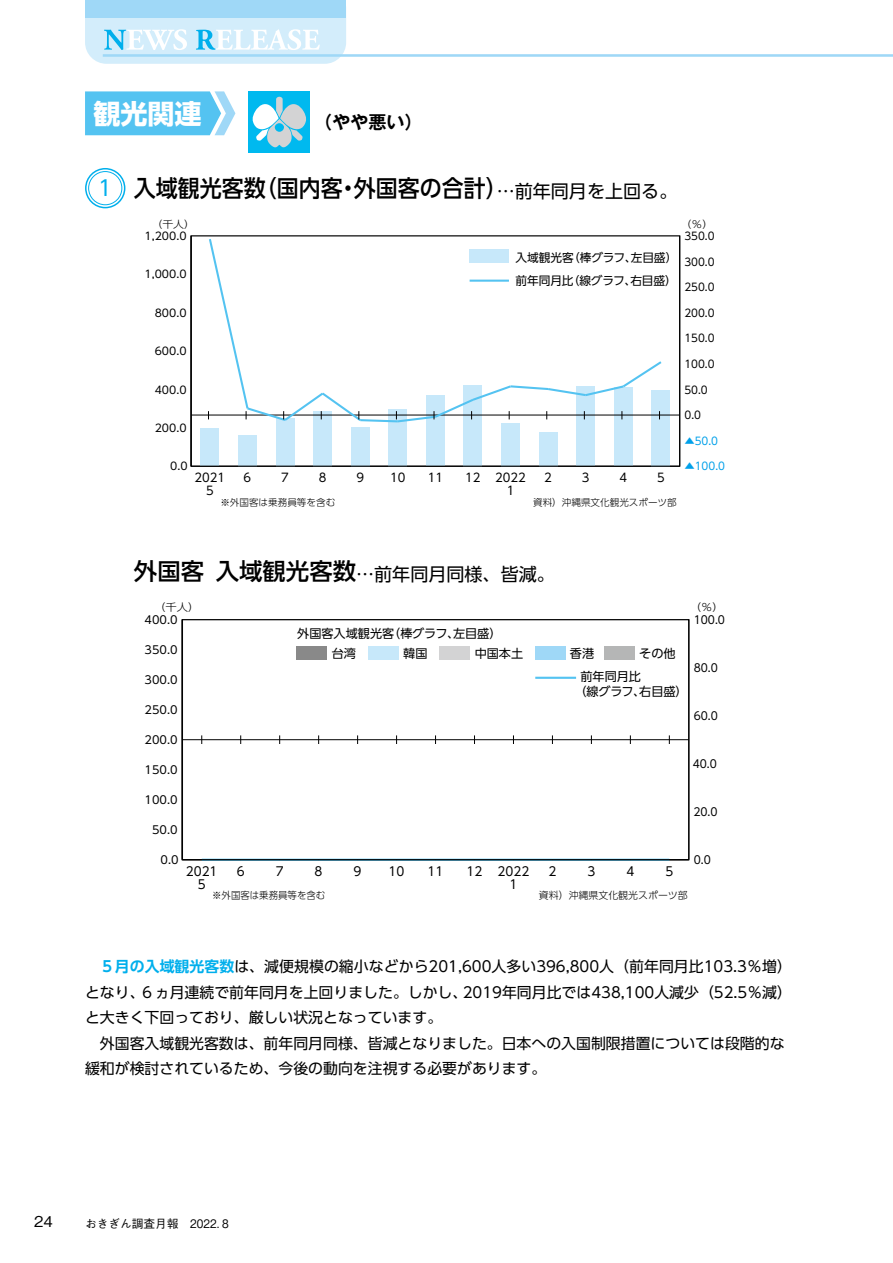
<style>
.page{position:relative;width:893px;height:1263px;background:#fff}
.page>*{position:absolute;margin:0;border:0;box-sizing:border-box;transform-origin:0 0}
.t1{font:700 27px "UD Shin Go Pro";color:#fff}
.t2{font:500 23.4px "UD Shin Go Pro";color:#000;scale:.94 1}
.t3{font:18px "UD Shin Go Pro";color:#000}
.t4{font:700 18px "Gothic MB101 Pr 6 N De";color:#000}
.t5{font:14.85px/25.5px "UD Shin Go Pro";color:#000;text-align:justify}
.t6{font:500 14.85px "Gothic BBB Pr 6 N";color:#000}
.t7{font:12.3px "UD Shin Go Pro";color:#000}
.t8{font:12.15px/22.8px "UD Shin Go Pro";color:#000}
.t9{font:11.85px "UD Shin Go Pro";color:#000}
.t10{font:11.7px/23.4px "UD Shin Go Pro";letter-spacing:-.005em;color:#000}
.t11{font:500 11.7px "Gothic BBB Pr 6 N";color:#000}
.t12{font:11.1px "UD Shin Go Pro";color:#000}
.t13{font:10.65px "UD Shin Go Pro";color:#000}
.t14{font:10.65px "UD Shin Go Pro";color:#00a0e9}
.t15{font:300 10.2px "UD Shin Go Pro";color:#000;scale:1.11 1}
.t16{font:300 9.9px "UD Shin Go Pro";color:#000}
.t17{font:300 9.9px "UD Shin Go Pro";color:#000;scale:.95 1}
.t18{font:300 9.9px "UD Shin Go Pro";color:#000;scale:1.11 1}
.t19{font:300 9.6px "UD Shin Go Pro";color:#000}
.s1{font-weight:400;font-size:21.3px;color:#00afec}
.s2{font-weight:400;font-size:18px}
.s3{font-weight:500;font-size:23.4px}
.s4{font-family:"UD Shin Go Pro De";font-weight:700;color:#00afec}
</style>
<div class="page">
<hr style="left:103px;top:54px;width:790px;height:3px;background:#9fd8f7">
<svg style="left:85px;top:0;width:261px;height:64px;background:#c1e6f9"></svg>
<svg style="left:85px;top:91px;width:150px;height:44px;background:#65c8f2"></svg>
<div style="left:85px;top:168px;width:40px;height:40px;border:2px solid #00afec;border-radius:50%"></div>
<div style="left:88px;top:171px;width:34px;height:34px;border:1px solid #00afec;border-radius:50%"></div>
<div style="left:201px;top:429px;width:18px;height:37px;background:#c7e8fa"></div>
<div style="left:238px;top:435px;width:19px;height:31px;background:#c7e8fa"></div>
<div style="left:276px;top:418px;width:18px;height:48px;background:#c7e8fa"></div>
<div style="left:313px;top:411px;width:19px;height:55px;background:#c7e8fa"></div>
<div style="left:351px;top:427px;width:18px;height:39px;background:#c7e8fa"></div>
<div style="left:389px;top:409px;width:18px;height:57px;background:#c7e8fa"></div>
<div style="left:426px;top:396px;width:19px;height:70px;background:#c7e8fa"></div>
<div style="left:464px;top:385px;width:18px;height:81px;background:#c7e8fa"></div>
<div style="left:501px;top:423px;width:19px;height:43px;background:#c7e8fa"></div>
<div style="left:539px;top:432px;width:18px;height:34px;background:#c7e8fa"></div>
<div style="left:576px;top:386px;width:19px;height:80px;background:#c7e8fa"></div>
<div style="left:614px;top:388px;width:18px;height:78px;background:#c7e8fa"></div>
<div style="left:652px;top:390px;width:18px;height:76px;background:#c7e8fa"></div>
<hr style="left:191px;top:415px;width:489px;height:1px;background:#000">
<div style="left:190px;top:235px;width:490px;height:232px;border:1px solid #000"></div>
<svg style="left:207px;top:239px;width:457px;height:185px"></svg>
<div style="left:470px;top:250px;width:39px;height:13px;background:#c7e8fa"></div>
<hr style="left:470px;top:280px;width:39px;height:2px;background:#54c3f1">
<hr style="left:181px;top:620px;width:2px;height:240px;background:#000">
<hr style="left:689px;top:620px;width:1px;height:240px;background:#000">
<hr style="left:202px;top:859px;width:39px;height:2px;background:#54c3f1">
<hr style="left:241px;top:859px;width:39px;height:2px;background:#54c3f1">
<hr style="left:280px;top:859px;width:39px;height:2px;background:#54c3f1">
<hr style="left:319px;top:859px;width:39px;height:2px;background:#54c3f1">
<hr style="left:358px;top:859px;width:39px;height:2px;background:#54c3f1">
<hr style="left:397px;top:859px;width:39px;height:2px;background:#54c3f1">
<hr style="left:436px;top:859px;width:38px;height:2px;background:#54c3f1">
<hr style="left:474px;top:859px;width:39px;height:2px;background:#54c3f1">
<hr style="left:513px;top:859px;width:39px;height:2px;background:#54c3f1">
<hr style="left:552px;top:859px;width:39px;height:2px;background:#54c3f1">
<hr style="left:591px;top:859px;width:39px;height:2px;background:#54c3f1">
<hr style="left:630px;top:859px;width:39px;height:2px;background:#54c3f1">
<div style="left:182px;top:619px;width:507px;height:241px;border:1px solid #000"></div>
<hr style="left:182px;top:739px;width:507px;height:1px;background:#000">
<hr style="left:535px;top:677px;width:41px;height:2px;background:#54c3f1">
<div style="left:297px;top:646px;width:30px;height:14px;background:#898989"></div>
<div style="left:368px;top:646px;width:31px;height:14px;background:#c7e8fa"></div>
<div style="left:535px;top:646px;width:31px;height:14px;background:#9fd8f7"></div>
<div style="left:604px;top:646px;width:31px;height:14px;background:#b5b6b6"></div>
<div style="left:439px;top:646px;width:31px;height:14px;background:#d3d3d4"></div>
<div style="left:249px;top:91px;width:61px;height:62px;background:#00b9ef"></div>
<svg style="left:252px;top:97px;width:55px;height:51px"></svg>
<h1 class="t1" style="left:94px;top:91px;width:109px">観光関連</h1>
<p class="t4" style="left:314px;top:107px;width:110px">（やや悪い）</p>
<h2 class="t2" style="left:95px;top:169px;width:621px"><span class="s1">１</span> 入域観光客数（国内客・外国客の合計）<span class="s2">…前年同月を上回る。</span></h2>
<p class="t18" style="left:151px;top:216px;width:41px">（千人）</p>
<p class="t18" style="left:681px;top:216px;width:31px">（％）</p>
<p class="t10" style="left:515px;top:245px;width:164px">入域観光客（棒グラフ、左目盛）前年同月比（線グラフ、右目盛）</p>
<p class="t13" style="left:145px;top:227px;width:43px">1,200.0</p>
<p class="t13" style="left:684px;top:227px;width:32px">350.0</p>
<p class="t13" style="left:684px;top:253px;width:32px">300.0</p>
<p class="t13" style="left:145px;top:266px;width:43px">1,000.0</p>
<p class="t13" style="left:684px;top:278px;width:32px">250.0</p>
<p class="t13" style="left:155px;top:304px;width:33px">800.0</p>
<p class="t13" style="left:155px;top:342px;width:33px">600.0</p>
<p class="t13" style="left:155px;top:381px;width:33px">400.0</p>
<p class="t13" style="left:155px;top:419px;width:33px">200.0</p>
<p class="t13" style="left:170px;top:458px;width:19px">0.0</p>
<p class="t9" style="left:195px;top:468px;width:32px">2021</p>
<p class="t9" style="left:244px;top:468px;width:9px">6</p>
<p class="t9" style="left:281px;top:468px;width:9px">7</p>
<p class="t9" style="left:319px;top:468px;width:9px">8</p>
<p class="t9" style="left:356px;top:468px;width:9px">9</p>
<p class="t9" style="left:390px;top:468px;width:17px">10</p>
<p class="t9" style="left:428px;top:468px;width:17px">11</p>
<p class="t9" style="left:465px;top:468px;width:17px">12</p>
<p class="t9" style="left:206px;top:481px;width:9px">5</p>
<p class="t19" style="left:220px;top:494px;width:116px">※外国客は乗務員等を含む</p>
<p class="t19" style="left:533px;top:494px;width:145px">資料）沖縄県文化観光スポーツ部</p>
<p class="t9" style="left:495px;top:468px;width:32px">2022</p>
<p class="t9" style="left:544px;top:468px;width:9px">2</p>
<p class="t9" style="left:582px;top:468px;width:9px">3</p>
<p class="t9" style="left:619px;top:468px;width:9px">4</p>
<p class="t9" style="left:657px;top:468px;width:9px">5</p>
<p class="t9" style="left:507px;top:481px;width:9px">1</p>
<p class="t13" style="left:684px;top:304px;width:32px">200.0</p>
<p class="t13" style="left:684px;top:330px;width:32px">150.0</p>
<p class="t13" style="left:684px;top:355px;width:32px">100.0</p>
<p class="t13" style="left:684px;top:381px;width:25px">50.0</p>
<p class="t13" style="left:684px;top:406px;width:18px">0.0</p>
<p class="t14" style="left:684px;top:432px;width:35px">▲50.0</p>
<p class="t14" style="left:684px;top:458px;width:42px">▲100.0</p>
<p class="t3" style="left:134px;top:559px;width:422px"><span class="s3">外国客 入域観光客数</span>…前年同月同様、皆減。</p>
<p class="t15" style="left:154px;top:599px;width:42px">（千人）</p>
<p class="t15" style="left:690px;top:599px;width:32px">（％）</p>
<p class="t8" style="left:332px;top:642px;width:26px">台湾</p>
<p class="t8" style="left:403px;top:642px;width:26px">韓国</p>
<p class="t8" style="left:475px;top:642px;width:50px">中国本土</p>
<p class="t8" style="left:570px;top:642px;width:26px">香港</p>
<p class="t12" style="left:145px;top:611px;width:34px">400.0</p>
<p class="t12" style="left:694px;top:611px;width:33px">100.0</p>
<p class="t8" style="left:297px;top:622px;width:206px">外国客入域観光客（棒グラフ、左目盛）</p>
<p class="t12" style="left:145px;top:641px;width:34px">350.0</p>
<p class="t8" style="left:580px;top:642px;width:97px;text-indent:59px">その他前年同月比</p>
<p class="t8" style="left:574px;top:679px;width:115px">（線グラフ、右目盛）</p>
<p class="t12" style="left:694px;top:659px;width:26px">80.0</p>
<p class="t12" style="left:145px;top:671px;width:34px">300.0</p>
<p class="t12" style="left:145px;top:701px;width:34px">250.0</p>
<p class="t12" style="left:145px;top:731px;width:34px">200.0</p>
<p class="t12" style="left:145px;top:761px;width:34px">150.0</p>
<p class="t12" style="left:145px;top:791px;width:34px">100.0</p>
<p class="t12" style="left:152px;top:821px;width:27px">50.0</p>
<p class="t12" style="left:161px;top:851px;width:20px">0.0</p>
<p class="t12" style="left:694px;top:707px;width:26px">60.0</p>
<p class="t12" style="left:693px;top:755px;width:26px">40.0</p>
<p class="t12" style="left:693px;top:803px;width:26px">20.0</p>
<p class="t12" style="left:694px;top:851px;width:19px">0.0</p>
<p class="t7" style="left:186px;top:861px;width:33px">2021</p>
<p class="t7" style="left:237px;top:861px;width:9px">6</p>
<p class="t7" style="left:276px;top:861px;width:9px">7</p>
<p class="t7" style="left:315px;top:861px;width:9px">8</p>
<p class="t7" style="left:354px;top:861px;width:9px">9</p>
<p class="t7" style="left:389px;top:861px;width:17px">10</p>
<p class="t7" style="left:428px;top:861px;width:17px">11</p>
<p class="t7" style="left:467px;top:861px;width:17px">12</p>
<p class="t7" style="left:198px;top:874px;width:9px">5</p>
<p class="t17" style="left:212px;top:887px;width:121px">※外国客は乗務員等を含む</p>
<p class="t16" style="left:539px;top:887px;width:150px">資料）沖縄県文化観光スポーツ部</p>
<p class="t7" style="left:498px;top:861px;width:33px">2022</p>
<p class="t7" style="left:548px;top:861px;width:9px">2</p>
<p class="t7" style="left:587px;top:861px;width:9px">3</p>
<p class="t7" style="left:626px;top:861px;width:9px">4</p>
<p class="t7" style="left:665px;top:861px;width:9px">5</p>
<p class="t7" style="left:509px;top:874px;width:9px">1</p>
<p class="t5" style="left:85px;top:953px;width:708px;text-indent:15px"><span class="s4">５月の入域観光客数</span>は、減便規模の縮小などから201,600人多い396,800人（前年同月比103.3％増）となり、６ヵ月連続で前年同月を上回りました。しかし、2019年同月比では438,100人減少（52.5％減）と大きく下回っており、厳しい状況となっています。</p>
<p class="t5" style="left:85px;top:1030px;width:701px;text-indent:15px">外国客入域観光客数は、前年同月同様、皆減となりました。日本への入国制限措置については段階的な緩和が検討されているため、今後の動向を注視する必要があります。</p>
<p class="t6" style="left:34px;top:1210px;width:20px">24</p>
<p class="t11" style="left:85px;top:1214px;width:145px">おきぎん調査月報　2022. 8</p>
</div>
